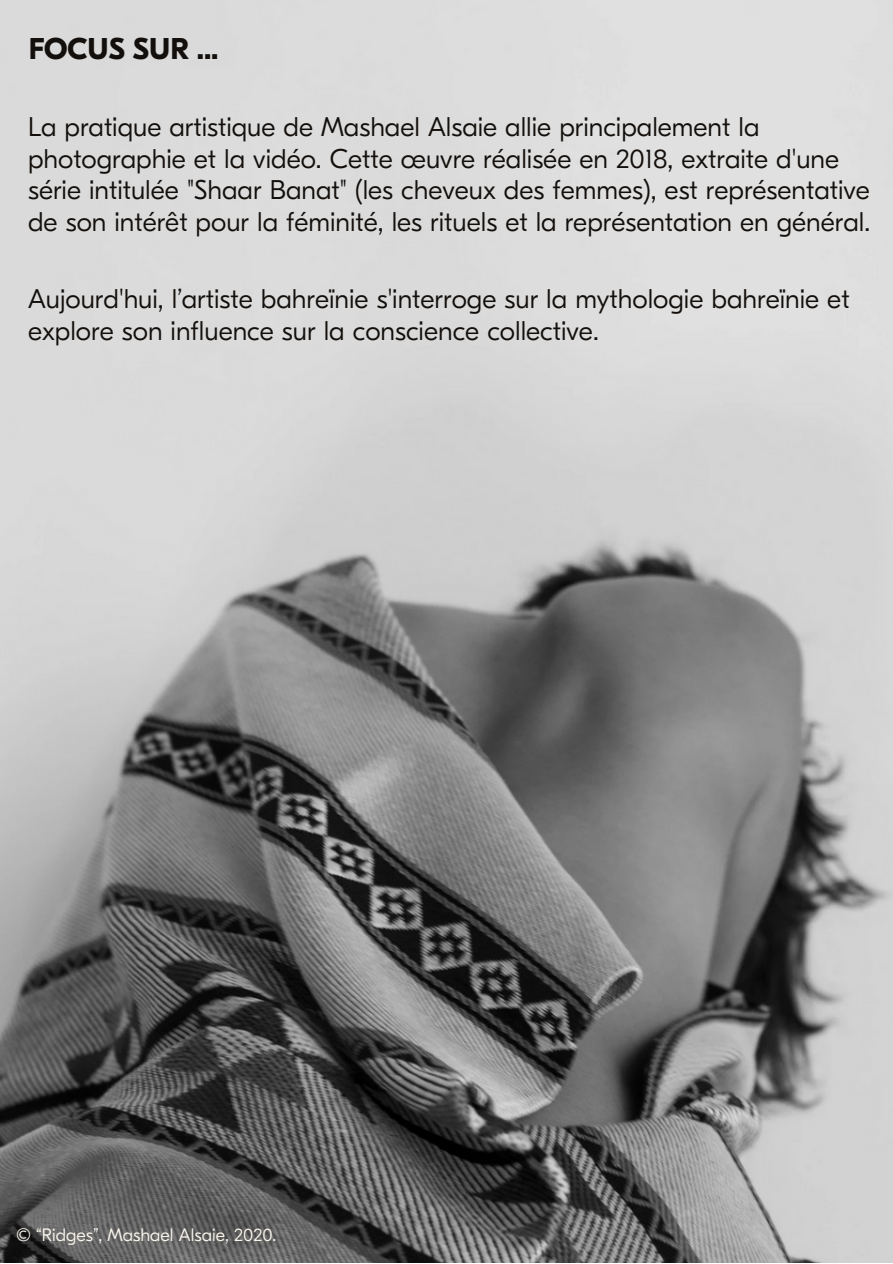
<style>
.page{position:relative;width:893px;height:1264px;background:#fff}
.page>*{position:absolute;margin:0;border:0;box-sizing:border-box;transform-origin:0 0}
.t1{font:700 30px "GT Eesti Pro Display";color:#130f0c}
.t2{font:300 27px/31.5px "GT Eesti Pro Display";color:#130f0c}
.t3{font:300 18px "GT Eesti Pro Display";color:#faf5ec}
</style>
<div class="page">
<img style="left:0;top:0;width:892px;height:1262px">
<p class="t1" style="left:29px;top:32px;width:191px">FOCUS SUR ...</p>
<p class="t2" style="left:28px;top:112px;width:843px">La pratique artistique de Mashael Alsaie allie principalement la photographie et la vidéo. Cette œuvre réalisée en 2018, extraite d'une série intitulée "Shaar Banat" (les cheveux des femmes), est représentative de son intérêt pour la féminité, les rituels et la représentation en général.</p>
<p class="t2" style="left:28px;top:283px;width:823px">Aujourd'hui, l’artiste bahreïnie s'interroge sur la mythologie bahreïnie et explore son influence sur la conscience collective.</p>
<p class="t3" style="left:16px;top:1224px;width:262px">© “Ridges”, Mashael Alsaie, 2020.</p>
</div>
